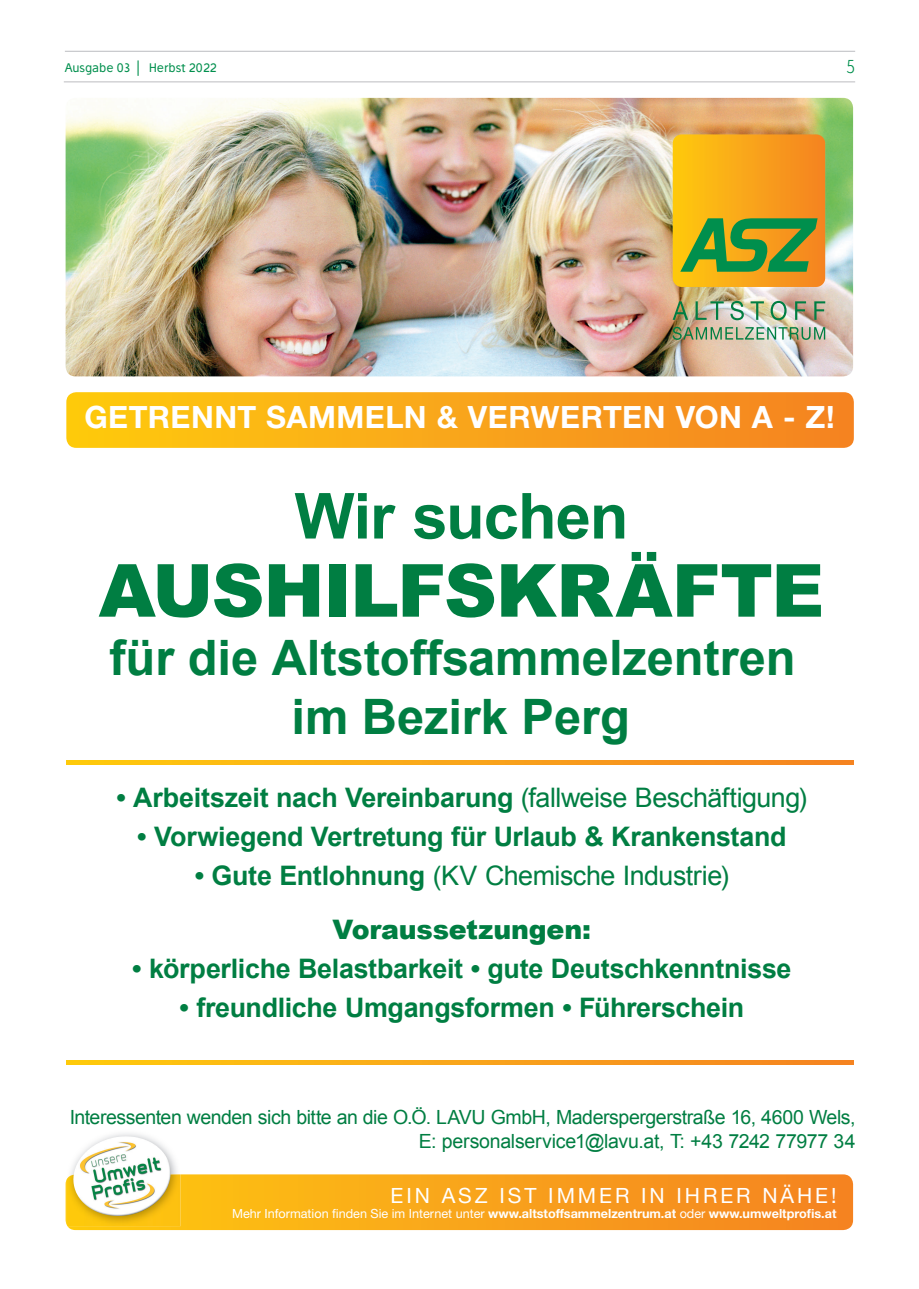
<style>
.page{position:relative;width:919px;height:1289px;background:#fff}
.page>*{position:absolute;margin:0;border:0;box-sizing:border-box;transform-origin:0 0}
.t1{font:900 73.2px "Arial";letter-spacing:-.02em;color:#007e42}
.t2{font:700 63.45px "Arial";letter-spacing:-.015em;color:#007e42}
.t3{font:700 48.75px/58.7px "Arial";color:#007e42;text-align:center}
.t4{font:700 30.75px "Helvetica Neue LT Std";letter-spacing:.015em;color:#fff}
.t5{font:700 26.85px "Arial";letter-spacing:-.015em;color:#007e42}
.t6{font:26.85px/54.2px "Arial";letter-spacing:-.02em;color:#007e42;text-align:center}
.t7{font:21px "Helvetica Neue LT Std";letter-spacing:.14em;color:#fff}
.t8{font:19.5px/23.9px "Arial";letter-spacing:-.02em;color:#007e42;text-align:right}
.t9{font:300 18px "Stilu";color:#008f4d}
.t10{font:700 12.6px "Helvetica Neue LT Std";color:#fff}
.t11{font:12px "Stilu";color:#008f4d}
.s1{font-size:15.3px}
.s2{font-weight:400}
.s3{font-weight:700}
.s4{font-weight:900}
</style>
<div class="page">
<hr style="left:64px;top:82px;width:791px;height:1px;background:#bcbdc0">
<hr style="left:65px;top:51px;width:790px;height:1px;background:#bcbdc0">
<svg style="left:66px;top:392px;width:787px;height:56px;background:#f9a61a"></svg>
<img style="left:66px;top:98px;width:787px;height:278px">
<svg style="left:66px;top:1174px;width:787px;height:55px;background:#f8a11c"></svg>
<svg style="left:66px;top:760px;width:787px;height:4px;background:#f9a618"></svg>
<svg style="left:66px;top:1060px;width:787px;height:4px;background:#f9a618"></svg>
<img style="left:71px;top:1133px;width:106px;height:41px">
<img style="left:67px;top:1174px;width:114px;height:52px">
<img style="left:89px;top:1136px;width:35px;height:12px">
<img style="left:672px;top:327px;width:153px;height:13px">
<svg style="left:672px;top:301px;width:16px;height:19px"></svg>
<svg style="left:695px;top:301px;width:28px;height:19px"></svg>
<svg style="left:730px;top:301px;width:13px;height:19px"></svg>
<svg style="left:750px;top:301px;width:13px;height:19px"></svg>
<svg style="left:770px;top:301px;width:16px;height:19px"></svg>
<svg style="left:795px;top:301px;width:11px;height:19px"></svg>
<svg style="left:814px;top:301px;width:11px;height:19px"></svg>
<img style="left:672px;top:134px;width:153px;height:153px">
<svg style="left:680px;top:218px;width:137px;height:54px;background:#749a34"></svg>
<p class="t11" style="left:65px;top:59px;width:153px">Ausgabe 03 <span class="s1">|</span> Herbst 2022</p>
<p class="t9" style="left:846px;top:55px;width:11px">5</p>
<p class="t4" style="left:84px;top:398px;width:751px">GETRENNT SAMMELN &amp; VERWERTEN VON A - Z!</p>
<h2 class="t2" style="left:294px;top:474px;width:335px">Wir suchen</h2>
<h1 class="t1" style="left:99px;top:537px;width:727px">AUSHILFSKRÄFTE</h1>
<h3 class="t3" style="left:109px;top:630px;width:687px">für die Altstoffsammelzentren im Bezirk Perg</h3>
<p class="t5" style="left:116px;top:779px;width:692px">• Arbeitszeit nach Vereinbarung <span class="s2">(fallweise Beschäftigung)</span></p>
<p class="t5" style="left:137px;top:818px;width:651px">• Vorwiegend Vertretung für Urlaub &amp; Krankenstand</p>
<p class="t6" style="left:195px;top:848px;width:536px"><span class="s3">• Gute Entlohnung</span> (KV Chemische Industrie)<br><span class="s4">Voraussetzungen:</span></p>
<p class="t5" style="left:132px;top:950px;width:660px">• körperliche Belastbarkeit • gute Deutschkenntnisse</p>
<p class="t5" style="left:179px;top:989px;width:566px">• freundliche Umgangsformen • Führerschein</p>
<p class="t8" style="left:70px;top:1105px;width:787px">Interessenten wenden sich bitte an die O.Ö. LAVU GmbH, Maderspergerstraße 16, 4600 Wels,<br>E: personalservice1@lavu.at, T: +43 7242 77977 34</p>
<p class="t7" style="left:390px;top:1182px;width:447px">EIN ASZ IST IMMER IN IHRER NÄHE!</p>
<p class="t10" style="left:232px;top:1205px;width:606px"><span class="s2">Mehr Information finden Sie im Internet unter</span> www.altstoffsammelzentrum.at <span class="s2">oder</span> www.umweltprofis.at</p>
</div>
